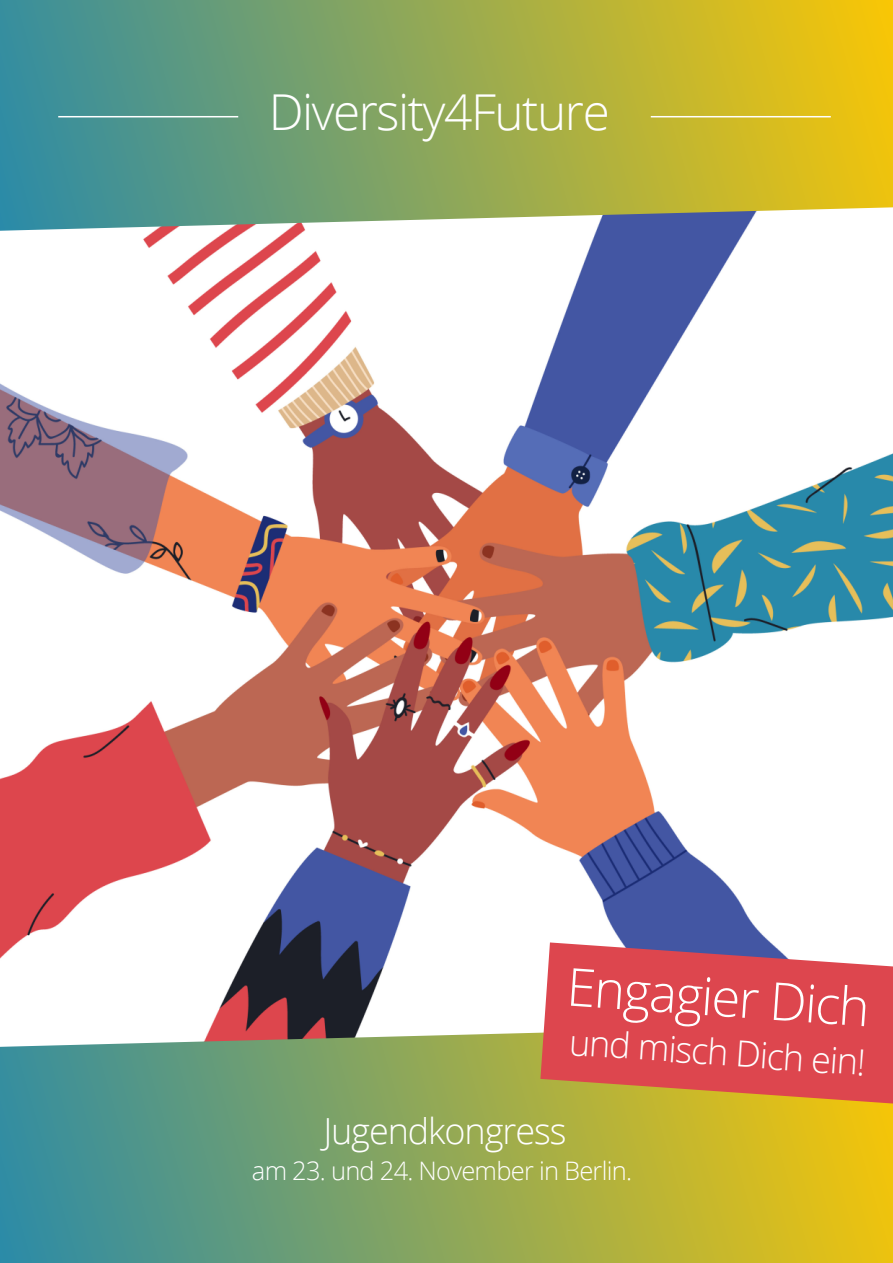
<style>
.page{position:relative;width:893px;height:1263px;background:#fff}
.page>*{position:absolute;margin:0;border:0;box-sizing:border-box;transform-origin:0 0}
.t1{font:300 52.5px "Open Sans";color:#fff}
.t2{font:300 49.5px "Open Sans";letter-spacing:-.03em;color:#fff}
.t3{font:300 36px "Open Sans";letter-spacing:-.03em;color:#fff}
.t4{font:300 25.5px "Open Sans";letter-spacing:-.03em;color:#fff}
</style>
<div class="page">
<img style="left:0;top:231px;width:893px;height:792px">
<svg style="left:0;top:1023px;width:893px;height:240px;background:#8ea861"></svg>
<svg style="left:0;top:0;width:893px;height:231px;background:#93a95e"></svg>
<svg style="left:540px;top:942px;width:353px;height:162px;background:#d85957"></svg>
<hr style="left:58px;top:116px;width:180px;height:1px;background:#fff">
<hr style="left:651px;top:116px;width:180px;height:1px;background:#fff">
<h2 class="t2" style="left:269px;top:77px;width:343px">Diversity4Future</h2>
<h1 class="t1" style="left:570px;top:949px;width:305px;rotate:4deg">Engagier Dich</h1>
<p class="t3" style="left:571px;top:1016px;width:299px;rotate:4deg">und misch Dich ein!</p>
<p class="t3" style="left:323px;top:1106px;width:245px">Jugendkongress</p>
<p class="t4" style="left:252px;top:1152px;width:382px">am 23. und 24. November in Berlin.</p>
</div>
